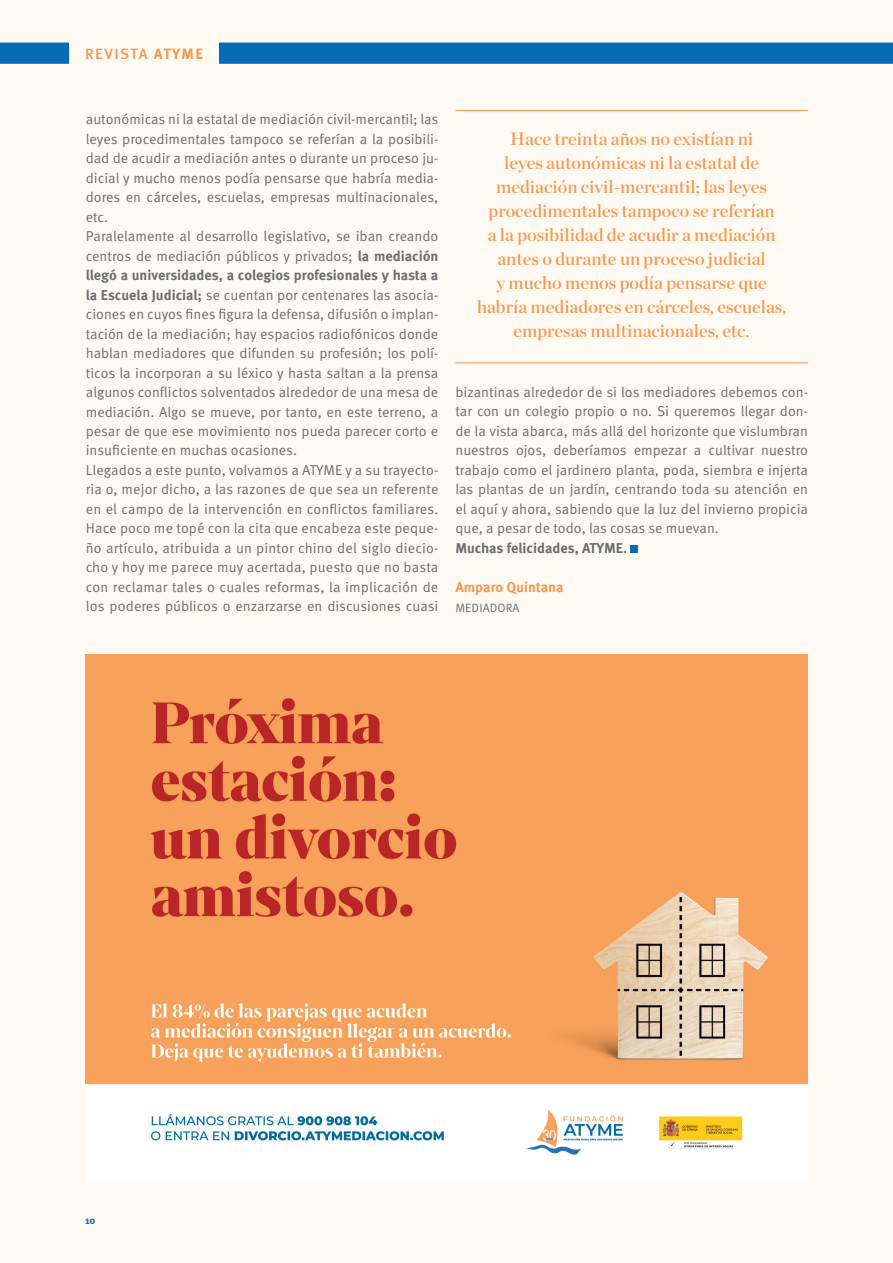
<style>
.page{position:relative;width:893px;height:1263px;background:#fef9f3}
.page>*{position:absolute;margin:0;border:0;box-sizing:border-box;transform-origin:0 0}
.t1{font:18px/24px "Chronicle Display Semi";color:#f7984c;text-align:center}
.t2{font:500 15px "Meta Pro";letter-spacing:.1em;color:#f7984c}
.t3{font:14.25px/19.5px "Meta Pro";color:#6c6d70}
.t4{font:700 14.25px "Meta Pro";letter-spacing:-.005em;color:#6c6d70}
.t5{font:700 14.25px "Meta Pro";color:#f7984c}
.t6{font:12px "Meta Pro";letter-spacing:.01em;color:#6c6d70}
.t7{font:700 10.5px "Meta Pro";color:#076bb6}
.s1{font-weight:700}
</style>
<div class="page">
<div style="left:630px;top:546px;width:8px;height:7px;background:#076bb6"></div>
<hr style="left:455px;top:110px;width:353px;height:1px;background:#f7984c">
<hr style="left:455px;top:362px;width:353px;height:1px;background:#f7984c">
<img style="left:85px;top:654px;width:723px;height:528px">
<svg style="left:0;top:43px;width:893px;height:21px"></svg>
<p class="t2" style="left:85px;top:44px;width:120px">REVISTA <span class="s1">ATYME</span></p>
<p class="t3" style="left:86px;top:110px;width:354px">autonómicas ni la estatal de mediación civil-mercantil; las leyes procedimentales tampoco se referían a la posibili&shy;dad de acudir a mediación antes o durante un proceso ju&shy;dicial y mucho menos podía pensarse que habría media&shy;dores en cárceles, escuelas, empresas multinacionales, etc.<br>Paralelamente al desarrollo legislativo, se iban creando centros de mediación públicos y privados; <span class="s1">la mediación llegó a universidades, a colegios profesionales y hasta a la Escuela Judicial;</span> se cuentan por centenares las asocia&shy;ciones en cuyos fines figura la defensa, difusión o implan&shy;tación de la mediación; hay espacios radiofónicos donde hablan mediadores que difunden su profesión; los polí&shy;ticos la incorporan a su léxico y hasta saltan a la prensa algunos conflictos solventados alrededor de una mesa de mediación. Algo se mueve, por tanto, en este terreno, a pesar de que ese movimiento nos pueda parecer corto e insuficiente en muchas ocasiones.<br>Llegados a este punto, volvamos a ATYME y a su trayecto&shy;ria o, mejor dicho, a las razones de que sea un referente en el campo de la intervención en conflictos familiares.<br>Hace poco me topé con la cita que encabeza este peque&shy;ño artículo, atribuida a un pintor chino del siglo diecio&shy;cho y hoy me parece muy acertada, puesto que no basta con reclamar tales o cuales reformas, la implicación de los poderes públicos o enzarzarse en discusiones cuasi</p>
<p class="t1" style="left:477px;top:125px;width:311px">Hace treinta años no existían ni<br>leyes autonómicas ni la estatal de mediación civil-mercantil; las leyes procedimentales tampoco se referían<br>a la posibilidad de acudir a mediación antes o durante un proceso judicial<br>y mucho menos podía pensarse que habría mediadores en cárceles, escuelas, empresas multinacionales, etc.</p>
<p class="t3" style="left:455px;top:383px;width:354px;text-align:justify">bizantinas alrededor de si los mediadores debemos con&shy;tar con un colegio propio o no. Si queremos llegar don&shy;de la vista abarca, más allá del horizonte que vislumbran nuestros ojos, deberíamos empezar a cultivar nuestro trabajo como el jardinero planta, poda, siembra e injerta las plantas de un jardín, centrando toda su atención en el aquí y ahora, sabiendo que la luz del invierno propicia que, a pesar de todo, las cosas se muevan.</p>
<p class="t4" style="left:455px;top:539px;width:173px">Muchas felicidades, ATYME.</p>
<p class="t5" style="left:455px;top:578px;width:110px">Amparo Quintana</p>
<p class="t6" style="left:455px;top:600px;width:66px">MEDIADORA</p>
<p class="t7" style="left:85px;top:1214px;width:12px">10</p>
</div>
